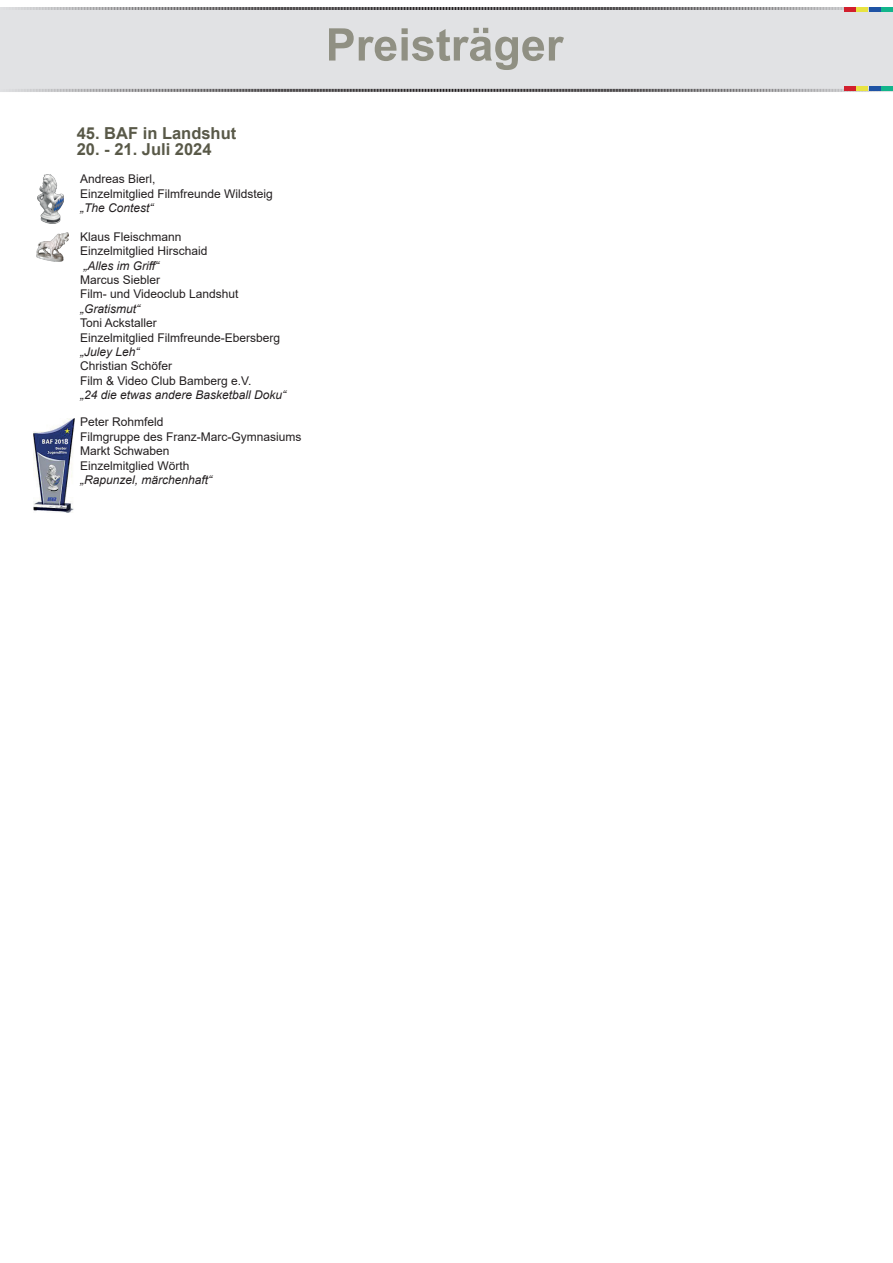
<style>
.page{position:relative;width:893px;height:1263px;background:#fff}
.page>*{position:absolute;margin:0;border:0;box-sizing:border-box;transform-origin:0 0}
.t1{font:700 16.5px "Arial";color:#595948}
.t2{font:12px/14.4px "Arial";color:#231f20}
.t3{font:italic 12px "Arial";color:#231f20}
</style>
<div class="page">
<svg style="left:0;top:7px;width:893px;height:85px;background:#d6d7d8"></svg>
<img style="left:38px;top:175px;width:26px;height:48px">
<img style="left:36px;top:233px;width:32px;height:28px">
<img style="left:34px;top:419px;width:41px;height:93px">
<p class="t1" style="left:77px;top:121px;width:161px">45. BAF in Landshut</p>
<p class="t1" style="left:77px;top:138px;width:136px">20. - 21. Juli 2024</p>
<p class="t2" style="left:80px;top:172px;width:77px">Andreas Bierl,</p>
<p class="t2" style="left:80px;top:186px;width:194px">Einzelmitglied Filmfreunde Wildsteig</p>
<p class="t3" style="left:80px;top:200px;width:75px">„The Contest“</p>
<p class="t2" style="left:80px;top:229px;width:103px">Klaus Fleischmann</p>
<p class="t2" style="left:80px;top:244px;width:129px">Einzelmitglied Hirschaid</p>
<p class="t3" style="left:83px;top:258px;width:77px">„Alles im Griff“</p>
<p class="t2" style="left:80px;top:273px;width:82px">Marcus Siebler</p>
<p class="t2" style="left:80px;top:287px;width:160px">Film- und Videoclub Landshut</p>
<p class="t3" style="left:80px;top:301px;width:62px">„Gratismut“</p>
<p class="t2" style="left:80px;top:316px;width:78px">Toni Ackstaller</p>
<p class="t2" style="left:80px;top:330px;width:202px">Einzelmitglied Filmfreunde-Ebersberg</p>
<p class="t3" style="left:80px;top:344px;width:61px">„Juley Leh“</p>
<p class="t2" style="left:80px;top:359px;width:94px">Christian Schöfer</p>
<p class="t2" style="left:80px;top:373px;width:173px">Film &amp; Video Club Bamberg e.V.</p>
<p class="t3" style="left:80px;top:387px;width:208px">„24 die etwas andere Basketball Doku“</p>
<p class="t2" style="left:80px;top:415px;width:85px">Peter Rohmfeld</p>
<p class="t2" style="left:80px;top:429px;width:223px">Filmgruppe des Franz-Marc-Gymnasiums<br>Markt Schwaben</p>
<p class="t2" style="left:80px;top:458px;width:111px">Einzelmitglied Wörth</p>
<p class="t3" style="left:80px;top:472px;width:134px">„Rapunzel, märchenhaft“</p>
</div>
